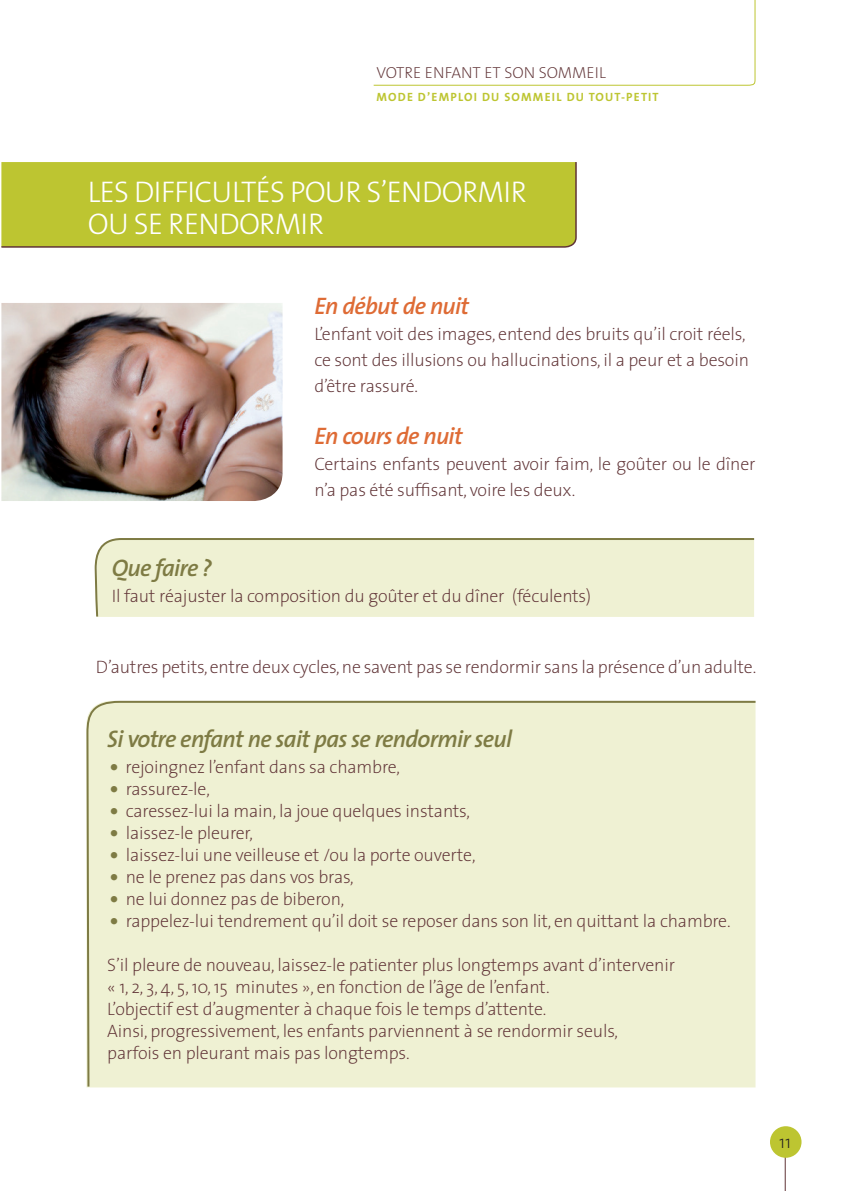
<style>
.page{position:relative;width:842px;height:1191px;background:#fff}
.page>*{position:absolute;margin:0;border:0;box-sizing:border-box;transform-origin:0 0}
.t1{font:30px/32px "The Sans Light Caps";letter-spacing:-.025em;color:#fff}
.t2{font:italic 600 24px "The Sans";letter-spacing:-.03em;color:#7e7b44}
.t3{font:italic 600 24px "The Sans";letter-spacing:-.03em;color:#de6b35}
.t4{font:200 18px/22px "The Sans";letter-spacing:-.01em;color:#603336}
.t5{font:200 18px "The Sans";color:#231f20}
.t6{font:200 16px "The Sans";color:#603336}
.t7{font:12px "The Mix Bold Caps";letter-spacing:.1em;color:#bdc531}
.s1{font-size:34px;color:#7e7b44}
</style>
<div class="page">
<svg style="left:373px;top:0;width:383px;height:86px"></svg>
<hr style="left:785px;top:1142px;width:1px;height:49px;background:#603336">
<div style="left:770px;top:1126px;width:31px;height:31px;background:#bdc531;border-radius:50%"></div>
<div style="left:94px;top:538px;width:661px;height:79px;background:#eff1d3"></div>
<div style="left:86px;top:700px;width:670px;height:388px;background:#eff1d3"></div>
<div style="left:1px;top:162px;width:576px;height:86px;background:#bdc531"></div>
<img style="left:1px;top:303px;width:282px;height:198px">
<p class="t6" style="left:376px;top:59px;width:231px">VOTRE ENFANT ET SON SOMMEIL</p>
<p class="t7" style="left:376px;top:87px;width:284px">MODE D’EMPLOI DU SOMMEIL DU TOUT-PETIT</p>
<h1 class="t1" style="left:88px;top:175px;width:441px">LES DIFFICULTÉS POUR S’ENDORMIR<br>OU SE RENDORMIR</h1>
<h2 class="t3" style="left:314px;top:285px;width:156px">En début de nuit</h2>
<p class="t4" style="left:314px;top:320px;width:436px;line-height:26px">L’enfant voit des images, entend des bruits qu’il croit réels, ce sont des illusions ou hallucinations, il a peur et a besoin d’être rassuré.</p>
<h2 class="t3" style="left:314px;top:415px;width:150px">En cours de nuit</h2>
<p class="t4" style="left:314px;top:450px;width:443px;line-height:26px">Certains enfants peuvent avoir faim, le goûter ou le dîner n’a pas été suffisant, voire les deux.</p>
<h2 class="t2" style="left:112px;top:547px;width:102px">Que faire ?</h2>
<p class="t4" style="left:112px;top:584px;width:481px">Il faut réajuster la composition du goûter et du dîner (féculents)</p>
<p class="t4" style="left:96px;top:655px;width:662px">D’autres petits, entre deux cycles, ne savent pas se rendormir sans la présence d’un adulte.</p>
<h2 class="t2" style="left:107px;top:718px;width:406px">Si votre enfant ne sait pas se rendormir seul</h2>
<p class="t4" style="left:107px;top:755px;width:294px"><span class="s1">•</span> rejoingnez l’enfant dans sa chambre,</p>
<p class="t4" style="left:107px;top:777px;width:104px"><span class="s1">•</span> rassurez-le,</p>
<p class="t4" style="left:107px;top:799px;width:364px"><span class="s1">•</span> caressez-lui la main, la joue quelques instants,</p>
<p class="t4" style="left:107px;top:821px;width:147px"><span class="s1">•</span> laissez-le pleurer,</p>
<p class="t4" style="left:107px;top:843px;width:370px"><span class="s1">•</span> laissez-lui une veilleuse et /ou la porte ouverte,</p>
<p class="t4" style="left:107px;top:865px;width:248px"><span class="s1">•</span> ne le prenez pas dans vos bras,</p>
<p class="t4" style="left:107px;top:887px;width:239px"><span class="s1">•</span> ne lui donnez pas de biberon,</p>
<p class="t4" style="left:107px;top:909px;width:625px"><span class="s1">•</span> rappelez-lui tendrement qu’il doit se reposer dans son lit, en quittant la chambre.</p>
<p class="t4" style="left:107px;top:953px;width:569px">S’il pleure de nouveau, laissez-le patienter plus longtemps avant d’intervenir « 1, 2, 3, 4, 5, 10, 15 minutes », en fonction de l’âge de l’enfant.<br>L’objectif est d’augmenter à chaque fois le temps d’attente.<br>Ainsi, progressivement, les enfants parviennent à se rendormir seuls,<br>parfois en pleurant mais pas longtemps.</p>
<p class="t5" style="left:779px;top:1127px;width:14px">11</p>
</div>
